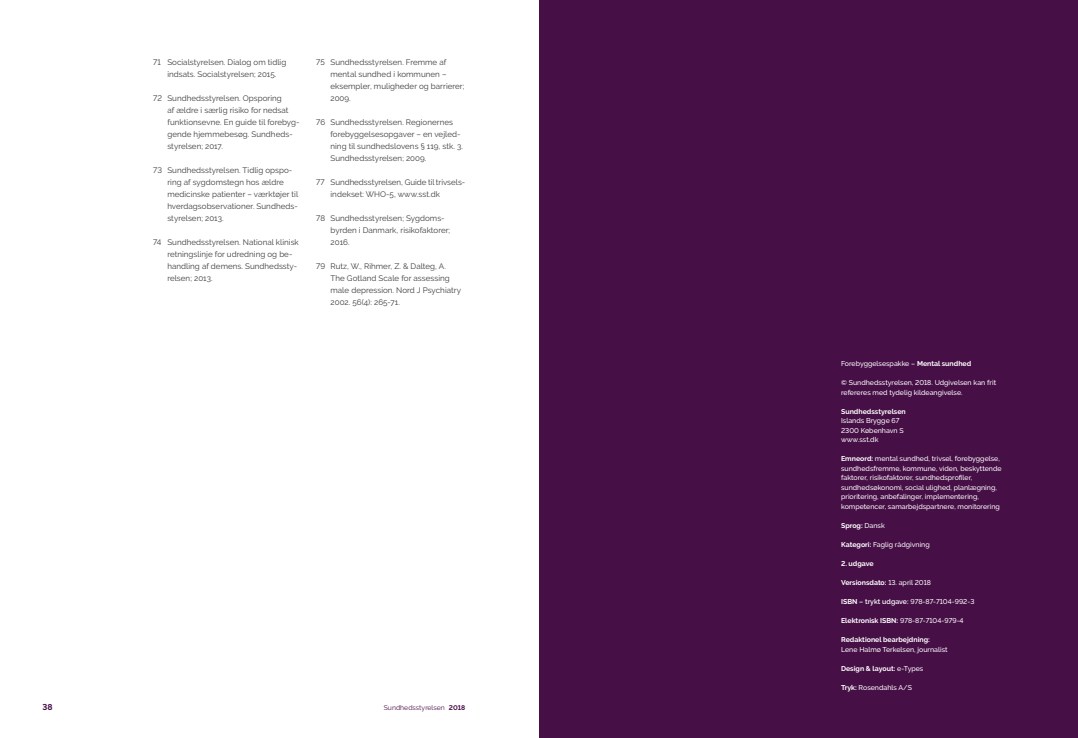
<style>
.page{position:relative;width:1078px;height:738px;background:#fff}
.page>*{position:absolute;margin:0;border:0;box-sizing:border-box;transform-origin:0 0}
.t1{font:700 8.5px "Raleway";color:#460f46}
.t2{font:8px/12px "Raleway";letter-spacing:.005em;color:#3b3b3a}
.t3{font:500 7px/9.5px "Raleway";color:#fff}
.t4{font:700 7px "Raleway";color:#fff}
.t5{font:6.8px "Raleway";letter-spacing:.005em;color:#460f46}
.s1{font-weight:700}
.s2{font-weight:500}
.s3{font-weight:600}
</style>
<div class="page">
<div style="left:539px;top:0;width:538px;height:737px;background:#460f46"></div>
<p class="t2" style="left:153px;top:56px;width:135px;text-align:center">71 Socialstyrelsen. Dialog om tidlig indsats. Socialstyrelsen; 2015.</p>
<p class="t2" style="left:167px;top:92px;width:134px;text-indent:-14px">72 Sundhedsstyrelsen. Opsporing<br>af ældre i særlig risiko for nedsat funktionsevne. En guide til forebyg&shy;gende hjemmebesøg. Sundheds&shy;styrelsen; 2017.</p>
<p class="t2" style="left:167px;top:164px;width:132px;text-indent:-14px">73 Sundhedsstyrelsen. Tidlig opspo&shy;ring af sygdomstegn hos ældre medicinske patienter – værktøjer til hverdagsobservationer. Sundheds&shy;styrelsen; 2013.</p>
<p class="t2" style="left:167px;top:236px;width:133px;text-indent:-14px">74 Sundhedsstyrelsen. National klinisk retningslinje for udredning og be&shy;handling af demens. Sundhedssty&shy;relsen; 2013.</p>
<p class="t2" style="left:330px;top:56px;width:135px;text-indent:-14px">75 Sundhedsstyrelsen. Fremme af mental sundhed i kommunen – eksempler, muligheder og barrierer;<br>2009.</p>
<p class="t2" style="left:330px;top:116px;width:134px;text-indent:-14px">76 Sundhedsstyrelsen. Regionernes forebyggelsesopgaver – en vejled&shy;ning til sundhedslovens § 119, stk. 3.<br>Sundhedsstyrelsen; 2009.</p>
<p class="t2" style="left:330px;top:176px;width:136px;text-indent:-14px">77 Sundhedsstyrelsen, Guide til trivsels&shy;indekset: WHO-5, www.sst.dk</p>
<p class="t2" style="left:330px;top:212px;width:121px;text-indent:-14px">78 Sundhedsstyrelsen; Sygdoms&shy;byrden i Danmark, risikofaktorer;<br>2016.</p>
<p class="t2" style="left:330px;top:260px;width:132px;text-indent:-14px">79 Rutz, W., Rihmer, Z. &amp; Dalteg, A.<br>The Gotland Scale for assessing male depression. Nord J Psychiatry<br>2002. 56(4): 265-71.</p>
<p class="t1" style="left:43px;top:701px;width:12px">38</p>
<p class="t5" style="left:384px;top:702px;width:83px">Sundhedsstyrelsen <span class="s1">2018</span></p>
<p class="t3" style="left:840px;top:359px;width:132px">Forebyggelsespakke – <span class="s1">Mental sundhed</span></p>
<p class="t3" style="left:840px;top:378px;width:156px">© Sundhedsstyrelsen, 2018. Udgivelsen kan frit refereres med tydelig kildeangivelse.</p>
<p class="t4" style="left:840px;top:407px;width:66px">Sundhedsstyrelsen</p>
<p class="t3" style="left:840px;top:416px;width:64px">Islands Brygge 67<br>2300 København S www.sst.dk</p>
<p class="t3" style="left:840px;top:454px;width:162px"><span class="s1">Emneord:</span> mental sundhed, trivsel, forebyggelse, sundhedsfremme, kommune, viden, beskyttende faktorer, risikofaktorer, sundhedsprofiler, sundhedsøkonomi, social ulighed, planlægning, prioritering, anbefalinger, implementering, kompetencer, samarbejdspartnere, monitorering</p>
<p class="t4" style="left:840px;top:521px;width:45px">Sprog: <span class="s2">Dansk</span></p>
<p class="t3" style="left:840px;top:539px;width:90px"><span class="s1">Kategori:</span> Faglig rådgivning</p>
<p class="t4" style="left:840px;top:559px;width:34px">2. udgave</p>
<p class="t4" style="left:840px;top:578px;width:91px">Versionsdato: <span class="s2">13. april 2018</span></p>
<p class="t3" style="left:840px;top:596px;width:135px"><span class="s1">ISBN</span> <span class="s3">– trykt udgave:</span> 978-87-7104-992-3</p>
<p class="t3" style="left:840px;top:615px;width:124px"><span class="s1">Elektronisk ISBN:</span> 978-87-7104-979-4</p>
<p class="t4" style="left:840px;top:635px;width:90px">Redaktionel bearbejdning:</p>
<p class="t3" style="left:840px;top:644px;width:108px">Lene Halmø Terkelsen, journalist</p>
<p class="t4" style="left:840px;top:663px;width:84px">Design &amp; layout: <span class="s2">e-Types</span></p>
<p class="t3" style="left:840px;top:682px;width:72px"><span class="s1">Tryk:</span> Rosendahls A/S</p>
</div>
